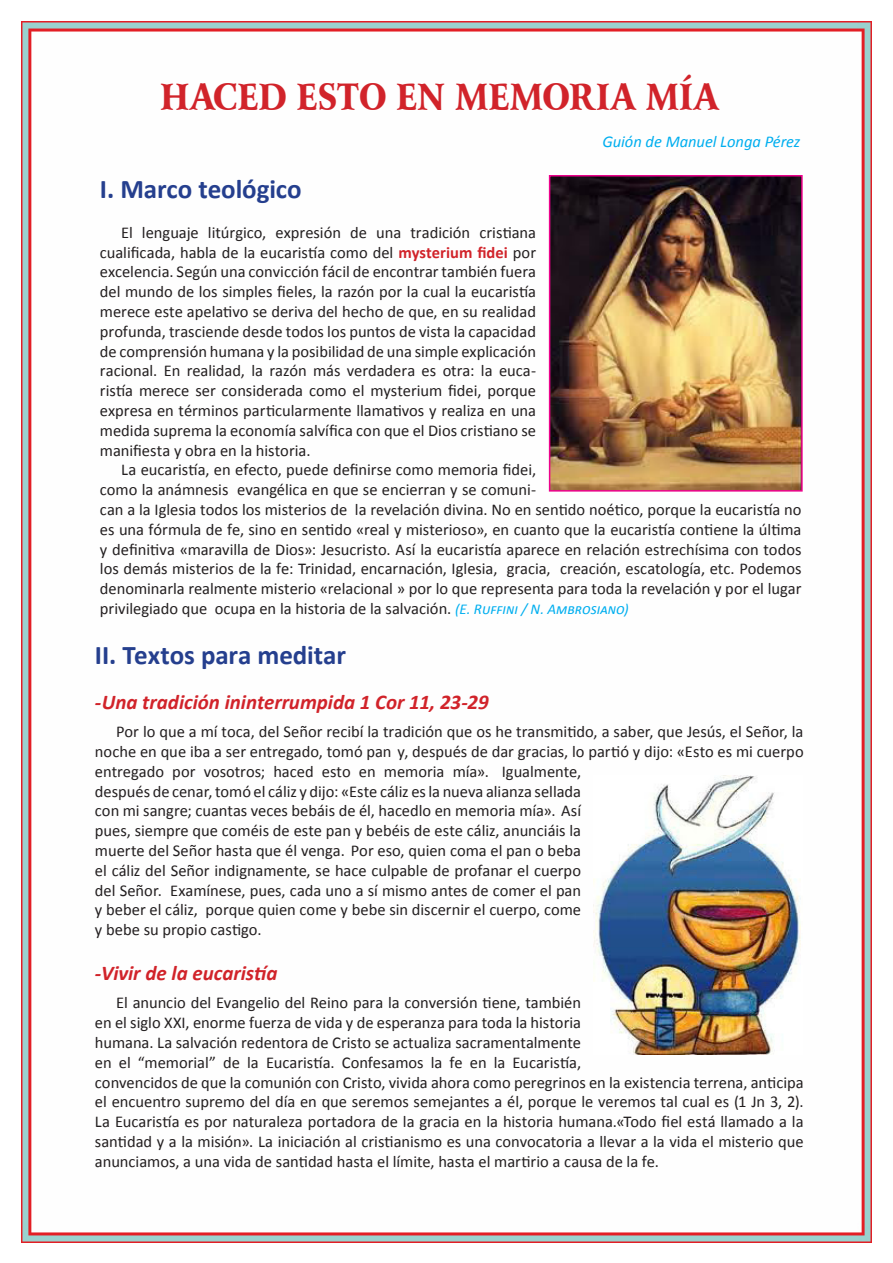
<style>
.page{position:relative;width:893px;height:1263px;background:#fff}
.page>*{position:absolute;margin:0;border:0;box-sizing:border-box;transform-origin:0 0}
.Títulos{font:900 36px "Arrus BT";letter-spacing:-.005em;color:#d1232a;scale:.85 1}
.Subtitulos{font:700 27px "Calibri";letter-spacing:-.005em;color:#253f8e}
.Subtitulos_2{font:italic 700 21px "Calibri";color:#d1232a}
.Texto_Calibri_11{font:16.5px/19.8px "Calibri";color:#231f20}
.t1{font:italic 16.5px "Calibri";letter-spacing:-.005em;color:#00aeef}
.s1{font-weight:700;color:#d1232a}
.s2{font-style:italic;font-size:15px;color:#00aeef}
</style>
<div class="page">
<img style="left:21px;top:22px;width:851px;height:1220px">
<img style="left:552px;top:178px;width:248px;height:311px">
<div style="left:549px;top:175px;width:254px;height:317px;border:2px solid #ed028c"></div>
<img style="left:594px;top:776px;width:208px;height:278px">
<p class="Títulos" style="left:161px;top:74px;width:658px">HACED ESTO EN MEMORIA MÍA</p>
<p class="t1" style="left:602px;top:130px;width:200px">Guión de Manuel Longa Pérez</p>
<p class="Subtitulos" style="left:100px;top:172px;width:203px">I. Marco teológico</p>
<p class="Texto_Calibri_11" style="left:100px;top:222px;width:438px;text-align:justify;text-indent:21px">El lenguaje litúrgico, expresión de una tradición cristiana cualificada, habla de la eucaristía como del <span class="s1">mysterium fidei</span> por excelencia. Según una convicción fácil de encontrar también fuera del mundo de los simples fieles, la razón por la cual la eucaristía merece este apelativo se deriva del hecho de que, en su realidad profunda, trasciende desde todos los puntos de vista la capacidad de comprensión humana y la posibilidad de una simple explicación racional. En realidad, la razón más verdadera es otra: la euca&shy;ristía merece ser considerada como el mysterium fidei, porque expresa en términos particularmente llamativos y realiza en una medida suprema la economía salvífica con que el Dios cristiano se manifiesta y obra en la historia.</p>
<p class="Texto_Calibri_11" style="left:100px;top:460px;width:703px;text-indent:21px">La eucaristía, en efecto, puede definirse como memoria fidei,<br>como la anámnesis evangélica en que se encierran y se comuni-<br>can a la Iglesia todos los misterios de la revelación divina. No en sentido noético, porque la eucaristía no es una fórmula de fe, sino en sentido «real y misterioso», en cuanto que la eucaristía contiene la última y definitiva «maravilla de Dios»: Jesucristo. Así la eucaristía aparece en relación estrechísima con todos los demás misterios de la fe: Trinidad, encarnación, Iglesia, gracia, creación, escatología, etc. Podemos denominarla realmente misterio «relacional » por lo que representa para toda la revelación y por el lugar privilegiado que ocupa en la historia de la salvación. <span class="s2">(E. Ruffini / N. Ambrosiano)</span></p>
<p class="Subtitulos" style="left:95px;top:637px;width:252px">II. Textos para meditar</p>
<p class="Subtitulos_2" style="left:95px;top:688px;width:395px">-Una tradición ininterrumpida 1 Cor 11, 23-29</p>
<p class="Texto_Calibri_11" style="left:95px;top:722px;width:710px;text-indent:21px">Por lo que a mí toca, del Señor recibí la tradición que os he transmitido, a saber, que Jesús, el Señor, la noche en que iba a ser entregado, tomó pan y, después de dar gracias, lo partió y dijo: «Esto es mi cuerpo entregado por vosotros; haced esto en memoria mía». Igualmente,<br>después de cenar, tomó el cáliz y dijo: «Este cáliz es la nueva alianza sellada<br>con mi sangre; cuantas veces bebáis de él, hacedlo en memoria mía». Así<br>pues, siempre que coméis de este pan y bebéis de este cáliz, anunciáis la<br>muerte del Señor hasta que él venga. Por eso, quien coma el pan o beba<br>el cáliz del Señor indignamente, se hace culpable de profanar el cuerpo<br>del Señor. Examínese, pues, cada uno a sí mismo antes de comer el pan<br>y beber el cáliz, porque quien come y bebe sin discernir el cuerpo, come<br>y bebe su propio castigo.</p>
<p class="Subtitulos_2" style="left:95px;top:960px;width:184px">-Vivir de la eucaristía</p>
<p class="Texto_Calibri_11" style="left:95px;top:993px;width:710px;text-indent:21px">El anuncio del Evangelio del Reino para la conversión tiene, también<br>en el siglo XXI, enorme fuerza de vida y de esperanza para toda la historia<br>humana. La salvación redentora de Cristo se actualiza sacramentalmente<br>en el “memorial” de la Eucaristía. Confesamos la fe en la Eucaristía,<br>convencidos de que la comunión con Cristo, vivida ahora como peregrinos en la existencia terrena, anticipa el encuentro supremo del día en que seremos semejantes a él, porque le veremos tal cual es (1 Jn 3, 2).<br>La Eucaristía es por naturaleza portadora de la gracia en la historia humana.«Todo fiel está llamado a la santidad y a la misión». La iniciación al cristianismo es una convocatoria a llevar a la vida el misterio que anunciamos, a una vida de santidad hasta el límite, hasta el martirio a causa de la fe.</p>
</div>
